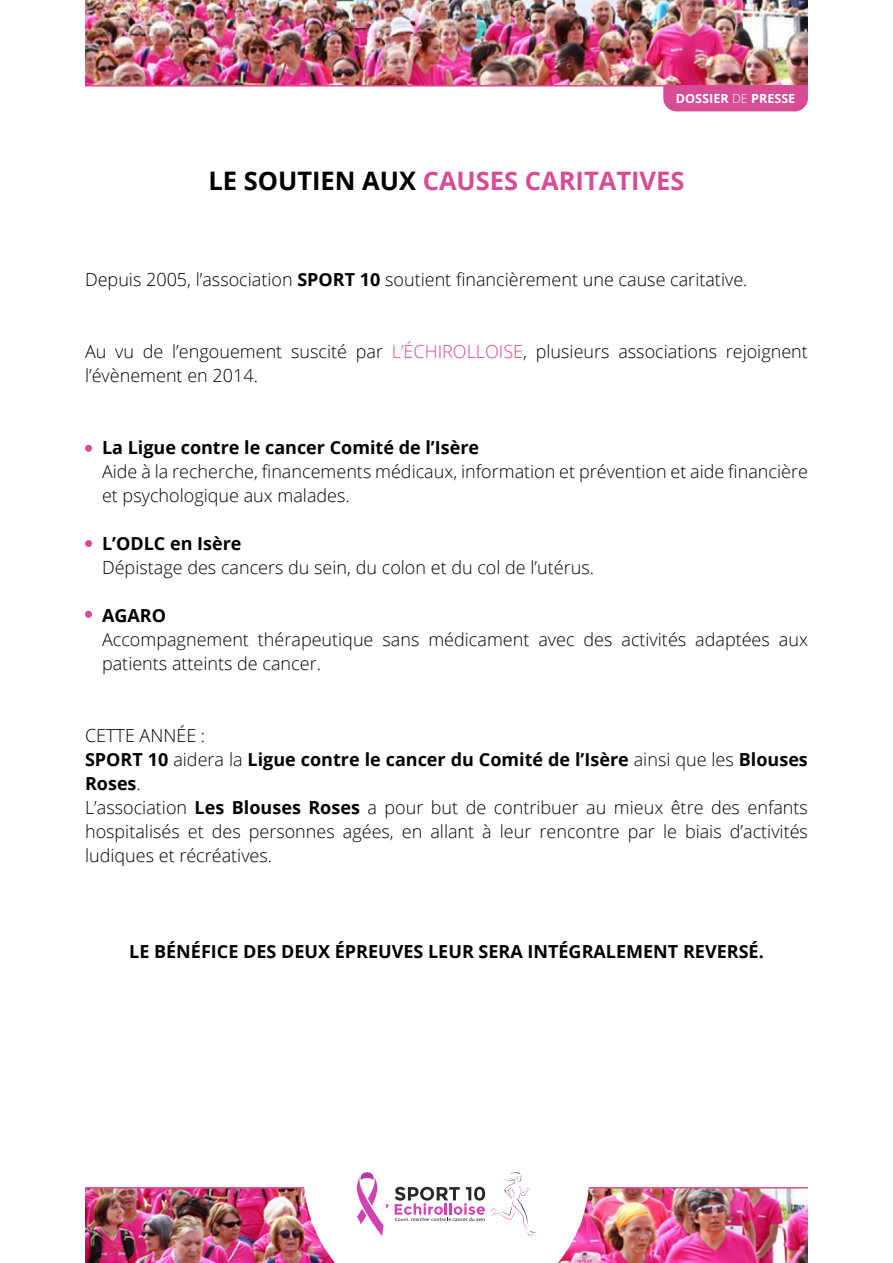
<style>
.page{position:relative;width:893px;height:1263px;background:#fff}
.page>*{position:absolute;margin:0;border:0;box-sizing:border-box;transform-origin:0 0}
.t1{font:700 25.5px "Open Sans";color:#d84b95}
.t2{font:300 18px/24px "Open Sans";color:#000}
.t3{font:700 18px/24px "Open Sans";color:#000}
.t4{font:700 12.6px "Open Sans";color:#fff}
.s1{font-weight:300}
.s2{color:#000}
.s3{font-weight:700}
.s4{color:#d84b95}
</style>
<div class="page">
<img style="left:85px;top:1188px;width:723px;height:75px">
<hr style="left:85px;top:1187px;width:723px;height:1px;background:#d84b95">
<svg style="left:303px;top:1187px;width:287px;height:76px"></svg>
<img style="left:85px;top:0;width:723px;height:85px">
<svg style="left:356px;top:1172px;width:32px;height:64px"></svg>
<svg style="left:395px;top:1172px;width:141px;height:64px"></svg>
<div style="left:85px;top:445px;width:7px;height:7px;background:#d84b95;border-radius:50%"></div>
<div style="left:85px;top:540px;width:7px;height:7px;background:#d84b95;border-radius:50%"></div>
<div style="left:85px;top:611px;width:7px;height:7px;background:#d84b95;border-radius:50%"></div>
<div style="left:663px;top:87px;width:145px;height:24px;background:#d84b95"></div>
<hr style="left:85px;top:85px;width:723px;height:2px;background:#d84b95">
<p class="t4" style="left:676px;top:89px;width:121px">DOSSIER <span class="s1">DE</span> PRESSE</p>
<p class="t1" style="left:208px;top:162px;width:477px"><span class="s2">LE SOUTIEN AUX</span> CAUSES CARITATIVES</p>
<p class="t2" style="left:85px;top:267px;width:664px">Depuis 2005, l’association <span class="s3">SPORT 10</span> soutient financièrement une cause caritative.</p>
<p class="t2" style="left:85px;top:339px;width:724px">Au vu de l’engouement suscité par <span class="s4">L’ÉCHIROLLOISE</span>, plusieurs associations rejoignent l’évènement en 2014.</p>
<p class="t3" style="left:102px;top:435px;width:379px">La Ligue contre le cancer Comité de l’Isère</p>
<p class="t2" style="left:102px;top:459px;width:707px">Aide à la recherche, financements médicaux, information et prévention et aide financière et psychologique aux malades.</p>
<p class="t3" style="left:102px;top:531px;width:141px">L’ODLC en Isère</p>
<p class="t2" style="left:102px;top:555px;width:493px">Dépistage des cancers du sein, du colon et du col de l’utérus.</p>
<p class="t3" style="left:102px;top:603px;width:66px">AGARO</p>
<p class="t2" style="left:102px;top:627px;width:707px">Accompagnement thérapeutique sans médicament avec des activités adaptées aux patients atteints de cancer.</p>
<p class="t2" style="left:85px;top:723px;width:122px">CETTE ANNÉE :</p>
<p class="t3" style="left:85px;top:747px;width:724px">SPORT 10 <span class="s1">aidera la</span> Ligue contre le cancer du Comité de l’Isère <span class="s1">ainsi que les</span> Blouses<br>Roses<span class="s1">.</span></p>
<p class="t2" style="left:85px;top:795px;width:724px;text-align:justify">L’association <span class="s3">Les Blouses Roses</span> a pour but de contribuer au mieux être des enfants hospitalisés et des personnes agées, en allant à leur rencontre par le biais d’activités ludiques et récréatives.</p>
<p class="t3" style="left:129px;top:939px;width:636px">LE BÉNÉFICE DES DEUX ÉPREUVES LEUR SERA INTÉGRALEMENT REVERSÉ.</p>
</div>
